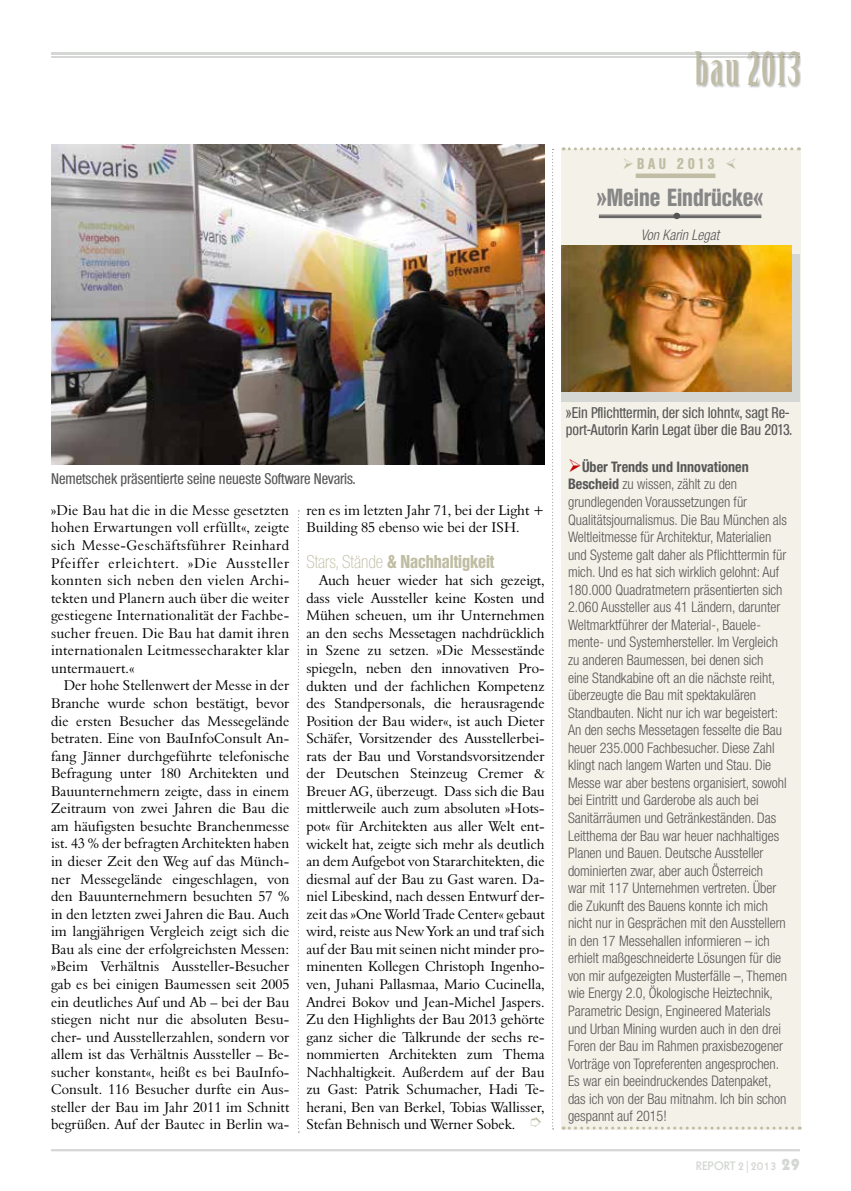
<style>
.page{position:relative;width:851px;height:1191px;background:#fff}
.page>*{position:absolute;margin:0;border:0;box-sizing:border-box;transform-origin:0 0}
.t1{font:45px "Birch Std";letter-spacing:.05em;color:#c0bda4}
.t2{font:700 condensed 24px "Olympia";color:#868786}
.t3{font:700 condensed 18px "Olympia";color:#c0bda4}
.t4{font:500 condensed 15px/16.5px "Olympia";color:#565655}
.t5{font:700 condensed 15px "Olympia";letter-spacing:.25em;color:#c0bda4}
.t6{font:14.55px/17.5px "Aldine 401 BT Roman A";letter-spacing:.005em;color:#000;text-align:justify}
.t7{font:300 condensed 14.55px/17.5px "Helvetica Neue";color:#565655}
.t8{font:italic 300 condensed 14.55px "Helvetica Neue";color:#565655}
.t9{font:12px "Geometric 231 BT Bold C";color:#d4d7d3}
.s1{font-family:"Olnova";font-weight:300}
.s2{color:#c00304}
.s3{font-weight:700}
.s4{font-family:"Geometric 231 BT Heavy C";font-size:16.5px}
</style>
<div class="page">
<hr style="left:51px;top:1149px;width:748px;height:2px;background:#d4d7d3">
<svg style="left:552px;top:149px;width:1px;height:980px"></svg>
<svg style="left:298px;top:510px;width:1px;height:622px"></svg>
<hr style="left:51px;top:52px;width:748px;height:3px;background:#d4d7d3">
<hr style="left:51px;top:56px;width:748px;height:2px;background:#d4d7d3">
<div style="left:694px;top:51px;width:107px;height:38px;background:#000;opacity:.3"></div>
<div style="left:561px;top:149px;width:239px;height:980px;background:#f4f1e9"></div>
<svg style="left:563px;top:147px;width:236px;height:3px"></svg>
<svg style="left:563px;top:1126px;width:237px;height:3px"></svg>
<div style="left:635px;top:173px;width:80px;height:5px;background:#c0bda4"></div>
<hr style="left:598px;top:215px;width:163px;height:1px;background:#565655">
<hr style="left:598px;top:216px;width:163px;height:1px;background:#565655">
<hr style="left:598px;top:217px;width:163px;height:1px;background:#565655">
<div style="left:673px;top:213px;width:7px;height:6px;background:#565655;border-radius:50%"></div>
<div style="left:561px;top:254px;width:238px;height:147px;background:#d4d7d3"></div>
<img style="left:561px;top:246px;width:230px;height:145px">
<img style="left:51px;top:145px;width:493px;height:319px">
<h1 class="t1" style="left:694px;top:44px;width:106px">bau 2013</h1>
<p class="t5" style="left:622px;top:155px;width:93px">➢bau 2013</p>
<h2 class="t2" style="left:596px;top:184px;width:168px">»Meine Eindrücke«</h2>
<p class="t8" style="left:640px;top:226px;width:80px">Von Karin Legat</p>
<p class="t4" style="left:51px;top:470px;width:305px">Nemetschek präsentierte seine neueste Software Nevaris.</p>
<p class="t6" style="left:51px;top:501px;width:240px">»Die Bau hat die in die Messe gesetzten hohen Erwartungen voll erfüllt«, zeigte sich Messe-Geschäftsführer Reinhard Pfeiffer erleichtert. »Die Aussteller konnten sich neben den vielen Archi&shy;tekten und Planern auch über die weiter gestiegene Internationalität der Fachbe&shy;sucher freuen. Die Bau hat damit ihren internationalen Leitmessecharakter klar untermauert.«</p>
<p class="t6" style="left:51px;top:676px;width:240px;text-indent:13px">Der hohe Stellenwert der Messe in der Branche wurde schon bestätigt, bevor die ersten Besucher das Messegelände betraten. Eine von BauInfoConsult An&shy;fang Jänner durchgeführte telefonische Befragung unter 180 Architekten und Bauunternehmern zeigte, dass in einem Zeitraum von zwei Jahren die Bau die am häufigsten besuchte Branchenmesse ist. 43 % der befragten Architekten haben in dieser Zeit den Weg auf das Münch&shy;ner Messegelände eingeschlagen, von den Bauunternehmern besuchten 57 % in den letzten zwei Jahren die Bau. Auch im langjährigen Vergleich zeigt sich die Bau als eine der erfolgreichsten Messen: »Beim Verhältnis Aussteller-Besucher gab es bei einigen Baumessen seit 2005 ein deutliches Auf und Ab – bei der Bau stiegen nicht nur die absoluten Besu&shy;cher- und Ausstellerzahlen, sondern vor allem ist das Verhältnis Aussteller – Be&shy;sucher konstant«, heißt es bei BauInfo-Consult. 116 Besucher durfte ein Aus&shy;steller der Bau im Jahr 2011 im Schnitt begrüßen. Auf der Bautec in Berlin wa-</p>
<p class="t6" style="left:306px;top:501px;width:240px">ren es im letzten Jahr 71, bei der Light +<br>Building 85 ebenso wie bei der ISH.</p>
<p class="t3" style="left:306px;top:550px;width:189px"><span class="s1">Stars, Stände</span> &amp; Nachhaltigkeit</p>
<p class="t6" style="left:306px;top:571px;width:240px;text-indent:13px">Auch heuer wieder hat sich gezeigt, dass viele Aussteller keine Kosten und Mühen scheuen, um ihr Unternehmen an den sechs Messetagen nachdrücklich in Szene zu setzen. »Die Messestände spiegeln, neben den innovativen Pro&shy;dukten und der fachlichen Kompetenz des Standpersonals, die herausragende Position der Bau wider«, ist auch Dieter Schäfer, Vorsitzender des Ausstellerbei&shy;rats der Bau und Vorstandsvorsitzender der Deutschen Steinzeug Cremer &amp; Breuer AG, überzeugt. Dass sich die Bau mittlerweile auch zum absoluten »Hots&shy;pot« für Architekten aus aller Welt ent&shy;wickelt hat, zeigte sich mehr als deutlich an dem Aufgebot von Stararchitekten, die diesmal auf der Bau zu Gast waren. Da&shy;niel Libeskind, nach dessen Entwurf der&shy;zeit das »One World Trade Center« gebaut wird, reiste aus New York an und traf sich auf der Bau mit seinen nicht minder pro&shy;minenten Kollegen Christoph Ingenho&shy;ven, Juhani Pallasmaa, Mario Cucinella, Andrei Bokov und Jean-Michel Jaspers.<br>Zu den Highlights der Bau 2013 gehörte ganz sicher die Talkrunde der sechs re&shy;nommierten Architekten zum Thema Nachhaltigkeit. Außerdem auf der Bau zu Gast: Patrik Schumacher, Hadi Te&shy;herani, Ben van Berkel, Tobias Wallisser, Stefan Behnisch und Werner Sobek.</p>
<p class="t4" style="left:566px;top:405px;width:227px">»Ein Pflichttermin, der sich lohnt«, sagt Re&shy;port-Autorin Karin Legat über die Bau 2013.</p>
<p class="t7" style="left:568px;top:458px;width:220px"><span class="s2">➢</span><span class="s3">Über Trends und Innovationen Bescheid</span> zu wissen, zählt zu den grundlegenden Voraussetzungen für Qualitätsjournalismus. Die Bau München als Weltleitmesse für Architektur, Materialien und Systeme galt daher als Pflichttermin für mich. Und es hat sich wirklich gelohnt: Auf 180.000 Quadratmetern präsentierten sich 2.060 Aussteller aus 41 Ländern, darunter Weltmarktführer der Material-, Bauele&shy;mente- und Systemhersteller. Im Vergleich zu anderen Baumessen, bei denen sich eine Standkabine oft an die nächste reiht, überzeugte die Bau mit spektakulären Standbauten. Nicht nur ich war begeistert:<br>An den sechs Messetagen fesselte die Bau heuer 235.000 Fachbesucher. Diese Zahl klingt nach langem Warten und Stau. Die Messe war aber bestens organisiert, sowohl bei Eintritt und Garderobe als auch bei Sanitärräumen und Getränkeständen. Das Leitthema der Bau war heuer nachhaltiges Planen und Bauen. Deutsche Aussteller dominierten zwar, aber auch Österreich<br>war mit 117 Unternehmen vertreten. Über die Zukunft des Bauens konnte ich mich nicht nur in Gesprächen mit den Ausstellern in den 17 Messehallen informieren – ich erhielt maßgeschneiderte Lösungen für die von mir aufgezeigten Musterfälle –, Themen wie Energy 2.0, Ökologische Heiztechnik, Parametric Design, Engineered Materials und Urban Mining wurden auch in den drei Foren der Bau im Rahmen praxisbezogener Vorträge von Topreferenten angesprochen.<br>Es war ein beeindruckendes Datenpaket, das ich von der Bau mitnahm. Ich bin schon gespannt auf 2015!</p>
<p class="t9" style="left:695px;top:1158px;width:105px">REPORT 2|2013 <span class="s4">29</span></p>
</div>
